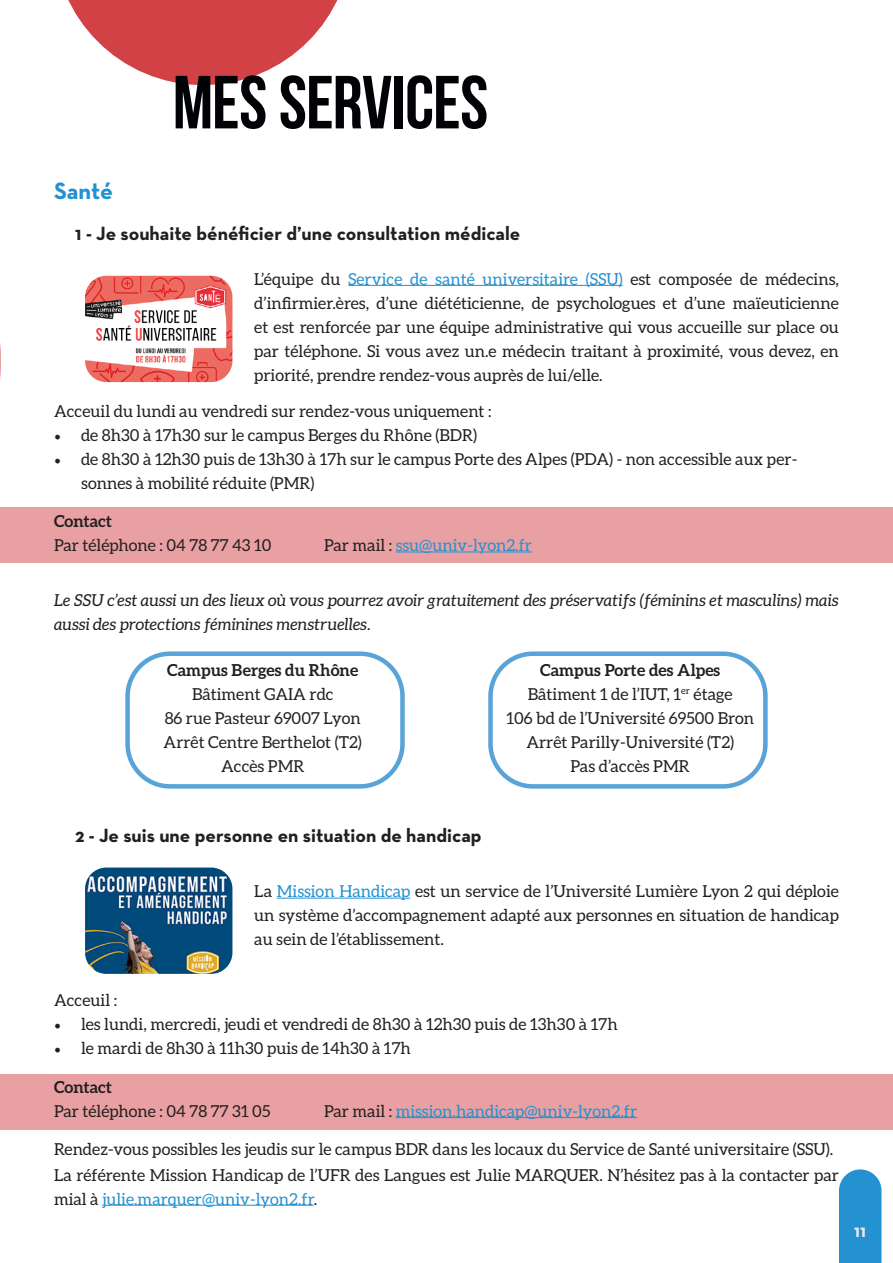
<style>
.page{position:relative;width:893px;height:1263px;background:#fff}
.page>*{position:absolute;margin:0;border:0;box-sizing:border-box;transform-origin:0 0}
.Texte_rubrique{font:700 75px "Bebas Neue";letter-spacing:-.01em;color:#010206}
.Titre_entrée_1_rubrique{font:700 24px "Neutra Text";letter-spacing:-.005em;color:#2491d0}
.Titre_entrée_2_rubrique{font:700 19.5px "Neutra Text";color:#231f20}
.t1{font:700 18px "Neutra Text";color:#ecebeb}
.Texte_rubrique-2{font:16.5px/24px "Aleo";color:#231f20;text-align:justify}
.Texte_rubrique-3{font:italic 16.5px/24px "Aleo";color:#231f20}
.Texte_rubrique-4{font:16.5px "Aleo";color:#2491d0}
.Texte_rubrique-5{font:700 16.5px "Aleo";color:#231f20}
.s1{color:#2491d0}
.s2{font-family:"Minion Pro";font-size:18px}
.s3{color:#231f20}
</style>
<div class="page">
<svg style="left:68px;top:0;width:270px;height:85px"></svg>
<div style="left:488px;top:651px;width:280px;height:138px;border:4px solid #58a3d8;border-radius:43px"></div>
<div style="left:125px;top:651px;width:280px;height:138px;border:4px solid #58a3d8;border-radius:43px"></div>
<img style="left:85px;top:276px;width:147px;height:106px">
<div style="left:0;top:507px;width:893px;height:56px;background:#e8a0a2"></div>
<div style="left:0;top:1074px;width:893px;height:56px;background:#e8a0a2"></div>
<svg style="left:0;top:343px;width:1px;height:36px"></svg>
<div style="left:839px;top:1169px;width:42px;height:94px;background:#2491d0"></div>
<hr style="left:348px;top:285px;width:275px;height:1px;background:#2491d0">
<hr style="left:396px;top:551px;width:136px;height:1px;background:#2491d0">
<hr style="left:277px;top:898px;width:133px;height:1px;background:#2491d0">
<hr style="left:396px;top:1117px;width:241px;height:1px;background:#2491d0">
<img style="left:85px;top:867px;width:147px;height:107px">
<hr style="left:102px;top:1205px;width:212px;height:1px;background:#2491d0">
<p class="Texte_rubrique" style="left:173px;top:61px;width:317px">MES SERVICES</p>
<p class="Titre_entrée_1_rubrique" style="left:54px;top:176px;width:61px">Santé</p>
<p class="Titre_entrée_2_rubrique" style="left:75px;top:221px;width:447px">1 - Je souhaite bénéficier d’une consultation médicale</p>
<p class="Texte_rubrique-2" style="left:254px;top:267px;width:586px">L’équipe du <span class="s1">Service de santé universitaire (SSU)</span> est composée de médecins, d’infirmier.ères, d’une diététicienne, de psychologues et d’une maïeuticienne et est renforcée par une équipe administrative qui vous accueille sur place ou par téléphone. Si vous avez un.e médecin traitant à proximité, vous devez, en priorité, prendre rendez-vous auprès de lui/elle.</p>
<p class="Texte_rubrique-2" style="left:54px;top:399px;width:439px">Acceuil du lundi au vendredi sur rendez-vous uniquement :</p>
<p class="Texte_rubrique-2" style="left:54px;top:423px;width:425px"><span class="s2">•</span> de 8h30 à 17h30 sur le campus Berges du Rhône (BDR)</p>
<p class="Texte_rubrique-2" style="left:81px;top:447px;width:718px;text-indent:-27px"><span class="s2">•</span> de 8h30 à 12h30 puis de 13h30 à 17h sur le campus Porte des Alpes (PDA) - non accessible aux per&shy;sonnes à mobilité réduite (PMR)</p>
<p class="Texte_rubrique-5" style="left:54px;top:512px;width:60px">Contact</p>
<p class="Texte_rubrique-2" style="left:54px;top:533px;width:219px">Par téléphone : 04 78 77 43 10</p>
<p class="Texte_rubrique-4" style="left:324px;top:536px;width:210px"><span class="s3">Par mail :</span> ssu@univ-lyon2.fr</p>
<p class="Texte_rubrique-3" style="left:54px;top:588px;width:786px">Le SSU c’est aussi un des lieux où vous pourrez avoir gratuitement des préservatifs (féminins et masculins) mais aussi des protections féminines menstruelles.</p>
<p class="Texte_rubrique-5" style="left:167px;top:660px;width:193px">Campus Berges du Rhône</p>
<p class="Texte_rubrique-2" style="left:192px;top:682px;width:143px">Bâtiment GAIA rdc</p>
<p class="Texte_rubrique-2" style="left:165px;top:706px;width:198px">86 rue Pasteur 69007 Lyon</p>
<p class="Texte_rubrique-2" style="left:164px;top:730px;width:200px">Arrêt Centre Berthelot (T2)</p>
<p class="Texte_rubrique-2" style="left:221px;top:754px;width:85px">Accès PMR</p>
<p class="Texte_rubrique-5" style="left:540px;top:660px;width:182px">Campus Porte des Alpes</p>
<p class="Texte_rubrique-2" style="left:528px;top:682px;width:206px">Bâtiment 1 de l’IUT, 1<sup>er</sup> étage</p>
<p class="Texte_rubrique-2" style="left:506px;top:706px;width:249px">106 bd de l’Université 69500 Bron</p>
<p class="Texte_rubrique-2" style="left:526px;top:730px;width:209px">Arrêt Parilly-Université (T2)</p>
<p class="Texte_rubrique-2" style="left:571px;top:754px;width:121px">Pas d’accès PMR</p>
<p class="Titre_entrée_2_rubrique" style="left:75px;top:823px;width:408px">2 - Je suis une personne en situation de handicap</p>
<p class="Texte_rubrique-2" style="left:254px;top:879px;width:586px">La <span class="s1">Mission Handicap</span> est un service de l’Université Lumière Lyon 2 qui déploie un système d’accompagnement adapté aux personnes en situation de handicap au sein de l’établissement.</p>
<p class="Texte_rubrique-2" style="left:54px;top:988px;width:65px">Acceuil :</p>
<p class="Texte_rubrique-2" style="left:54px;top:1012px;width:565px"><span class="s2">•</span> les lundi, mercredi, jeudi et vendredi de 8h30 à 12h30 puis de 13h30 à 17h</p>
<p class="Texte_rubrique-2" style="left:54px;top:1036px;width:358px"><span class="s2">•</span> le mardi de 8h30 à 11h30 puis de 14h30 à 17h</p>
<p class="Texte_rubrique-5" style="left:54px;top:1077px;width:60px">Contact</p>
<p class="Texte_rubrique-2" style="left:54px;top:1099px;width:218px">Par téléphone : 04 78 77 31 05</p>
<p class="Texte_rubrique-4" style="left:324px;top:1102px;width:315px"><span class="s3">Par mail :</span> mission.handicap@univ-lyon2.fr</p>
<p class="Texte_rubrique-2" style="left:54px;top:1136px;width:781px">Rendez-vous possibles les jeudis sur le campus BDR dans les locaux du Service de Santé universitaire (SSU).</p>
<p class="Texte_rubrique-2" style="left:54px;top:1162px;width:786px">La référente Mission Handicap de l’UFR des Langues est Julie MARQUER. N’hésitez pas à la contacter par mial à <span class="s1">julie.marquer@univ-lyon2.fr</span>.</p>
<p class="t1" style="left:854px;top:1219px;width:13px">11</p>
</div>
